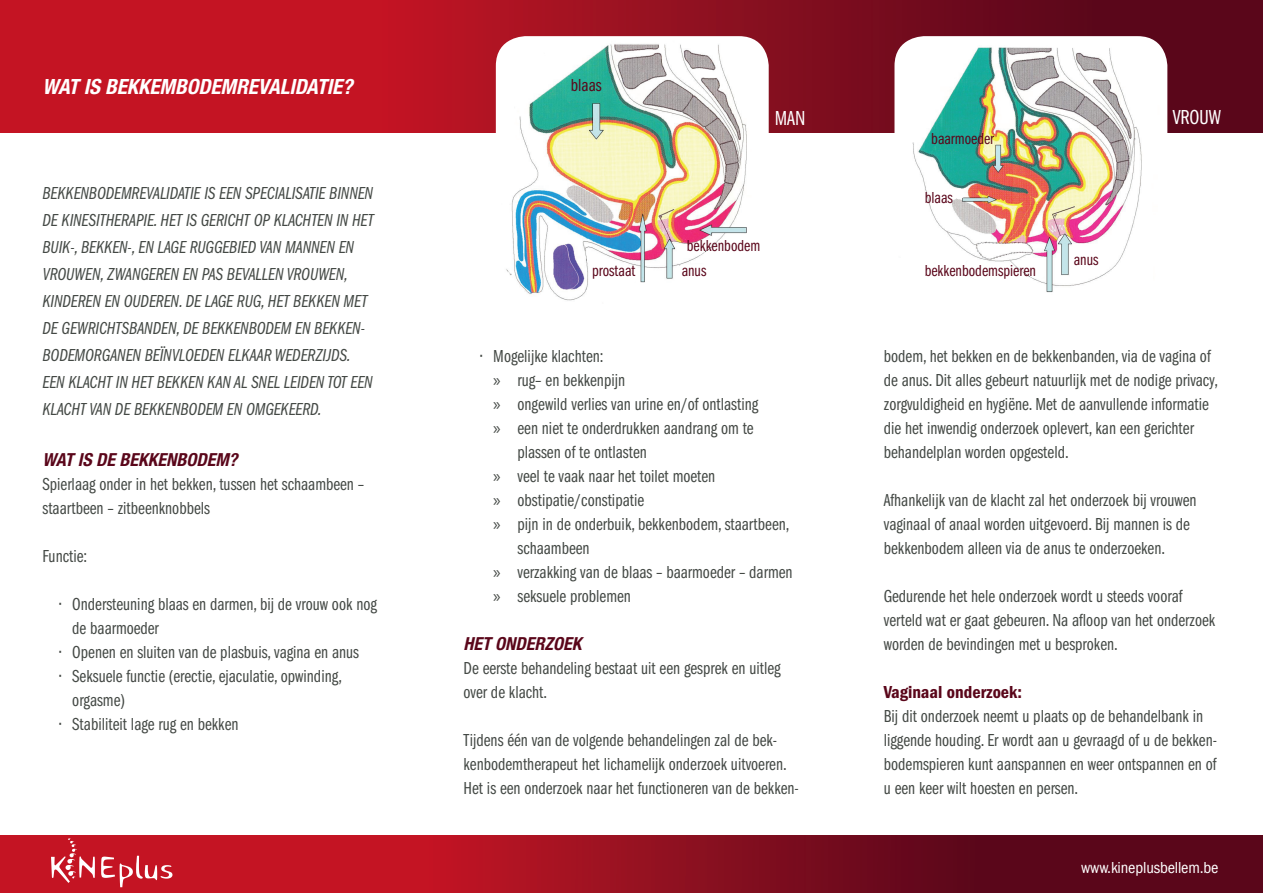
<style>
.page{position:relative;width:1263px;height:893px;background:#fff}
.page>*{position:absolute;margin:0;border:0;box-sizing:border-box;transform-origin:0 0}
.t1{font:italic 700 condensed 21px "Helvetica Neue LT Std";color:#fff}
.t2{font:21px "ITC Franklin Gothic Std Bk Cp";color:#fff}
.t3{font:18px/24px "ITC Franklin Gothic Std Bk Cp";color:#444945}
.t4{font:18px/27px "ITC Franklin Gothic Std Bk Cp It";letter-spacing:-.01em;color:#444945}
.t5{font:italic 700 condensed 18px "Helvetica Neue LT Std";color:#5a061a}
.t6{font:18px "ITC Franklin Gothic Std Dm Cd";color:#5a061a}
.t7{font:18px "ITC Franklin Gothic Std Bk Cp";color:#5a061a}
.t8{font:16.5px "ITC Franklin Gothic Std Bk Cp";color:#5a061a}
.t9{font:condensed 16.5px "ITC Franklin Gothic Std";letter-spacing:-.01em;color:#fff}
.s1{font-family:"Myriad Pro"}
</style>
<div class="page">
<svg style="left:0;top:0;width:1263px;height:132px;background:#a01020"></svg>
<svg style="left:0;top:836px;width:1263px;height:57px;background:#8f0e1f"></svg>
<img style="left:894px;top:36px;width:273px;height:257px">
<img style="left:496px;top:36px;width:273px;height:265px">
<svg style="left:51px;top:838px;width:121px;height:49px;background:#cc3542"></svg>
<p class="t1" style="left:43px;top:73px;width:14px">WAT</p>
<p class="t1" style="left:84px;top:73px;width:270px">IS BEKKEMBODEMRE VALIDATIE?</p>
<p class="t4" style="left:43px;top:180px;width:333px">BEKKENBODEMREVALIDATIE IS EEN SPECIALISATIE BINNEN DE KINESITHERAPIE. HET IS GERICHT OP KLACHTEN IN HET BUIK-, BEKKEN-, EN LAGE RUGGEBIED VAN MANNEN EN VROUWEN, ZWANGEREN EN PAS BEVALLEN VROUWEN, KINDEREN EN OUDEREN. DE LAGE RUG, HET BEKKEN MET DE GEWRICHTSBANDEN, DE BEKKENBODEM EN BEKKEN-BODEMORGANEN BEÏNVLOEDEN ELKAAR WEDERZIJDS.<br>EEN KLACHT IN HET BEKKEN KAN AL SNEL LEIDEN TOT EEN KLACHT VAN DE BEKKENBODEM EN OMGEKEERD.</p>
<p class="t5" style="left:43px;top:448px;width:196px">WAT IS DE BEKKENBODEM?</p>
<p class="t3" style="left:43px;top:472px;width:323px">Spierlaag onder in het bekken, tussen het schaambeen – staartbeen – zitbeenknobbels</p>
<p class="t3" style="left:43px;top:544px;width:46px">Functie:</p>
<p class="t3" style="left:72px;top:592px;width:306px;text-indent:-13px">• Ondersteuning blaas en darmen, bij de vrouw ook nog de baarmoeder</p>
<p class="t3" style="left:60px;top:640px;width:301px">• Openen en sluiten van de plasbuis, vagina en anus</p>
<p class="t3" style="left:72px;top:664px;width:271px;text-indent:-13px">• Seksuele functie (erectie, ejaculatie, opwinding, orgasme)</p>
<p class="t3" style="left:60px;top:712px;width:180px">• Stabiliteit lage rug en bekken</p>
<p class="t7" style="left:571px;top:75px;width:32px">blaas</p>
<p class="t2" style="left:775px;top:107px;width:32px">MAN</p>
<p class="t2" style="left:1173px;top:106px;width:50px">vrouw</p>
<p class="t8" style="left:931px;top:129px;width:65px">baarmoeder</p>
<p class="t8" style="left:687px;top:236px;width:75px">bekkenbodem</p>
<p class="t8" style="left:592px;top:261px;width:45px">prostaat</p>
<p class="t8" style="left:682px;top:261px;width:26px">anus</p>
<p class="t8" style="left:925px;top:188px;width:30px">blaas</p>
<p class="t8" style="left:925px;top:261px;width:113px">bekkenbodemspieren</p>
<p class="t8" style="left:1074px;top:250px;width:26px">anus</p>
<p class="t3" style="left:480px;top:344px;width:124px">• Mogelijke klachten:</p>
<p class="t3" style="left:493px;top:368px;width:133px"><span class="s1">»</span> rug– en bekkenpijn</p>
<p class="t3" style="left:493px;top:392px;width:266px"><span class="s1">»</span> ongewild verlies van urine en/of ontlasting</p>
<p class="t3" style="left:493px;top:416px;width:262px"><span class="s1">»</span> een niet te onderdrukken aandrang om te</p>
<p class="t3" style="left:517px;top:440px;width:131px">plassen of te ontlasten</p>
<p class="t3" style="left:493px;top:464px;width:224px"><span class="s1">»</span> veel te vaak naar het toilet moeten</p>
<p class="t3" style="left:493px;top:488px;width:152px"><span class="s1">»</span> obstipatie/constipatie</p>
<p class="t3" style="left:493px;top:512px;width:298px"><span class="s1">»</span> pijn in de onderbuik, bekkenbodem, staartbeen,</p>
<p class="t3" style="left:517px;top:536px;width:74px">schaambeen</p>
<p class="t3" style="left:493px;top:560px;width:301px"><span class="s1">»</span> verzakking van de blaas – baarmoeder – darmen</p>
<p class="t3" style="left:493px;top:584px;width:139px"><span class="s1">»</span> seksuele problemen</p>
<p class="t5" style="left:463px;top:632px;width:119px">HET ONDERZOEK</p>
<p class="t3" style="left:463px;top:656px;width:319px">De eerste behandeling bestaat uit een gesprek en uitleg over de klacht.</p>
<p class="t3" style="left:463px;top:728px;width:337px">Tijdens één van de volgende behandelingen zal de bek&shy;kenbodemtherapeut het lichamelijk onderzoek uitvoeren.<br>Het is een onderzoek naar het functioneren van de bekken-</p>
<p class="t3" style="left:884px;top:344px;width:336px">bodem, het bekken en de bekkenbanden, via de vagina of de anus. Dit alles gebeurt natuurlijk met de nodige privacy, zorgvuldigheid en hygiëne. Met de aanvullende informatie die het inwendig onderzoek oplevert, kan een gerichter behandelplan worden opgesteld.</p>
<p class="t3" style="left:884px;top:488px;width:314px">Afhankelijk van de klacht zal het onderzoek bij vrouwen vaginaal of anaal worden uitgevoerd. Bij mannen is de bekkenbodem alleen via de anus te onderzoeken.</p>
<p class="t3" style="left:884px;top:584px;width:333px">Gedurende het hele onderzoek wordt u steeds vooraf verteld wat er gaat gebeuren. Na afloop van het onderzoek worden de bevindingen met u besproken.</p>
<p class="t6" style="left:884px;top:681px;width:140px">Vaginaal onderzoek:</p>
<p class="t3" style="left:884px;top:704px;width:335px">Bij dit onderzoek neemt u plaats op de behandelbank in liggende houding. Er wordt aan u gevraagd of u de bekken&shy;bodemspieren kunt aanspannen en weer ontspannen en of u een keer wilt hoesten en persen.</p>
<p class="t9" style="left:1081px;top:858px;width:139px">www.kineplusbellem.be</p>
</div>
